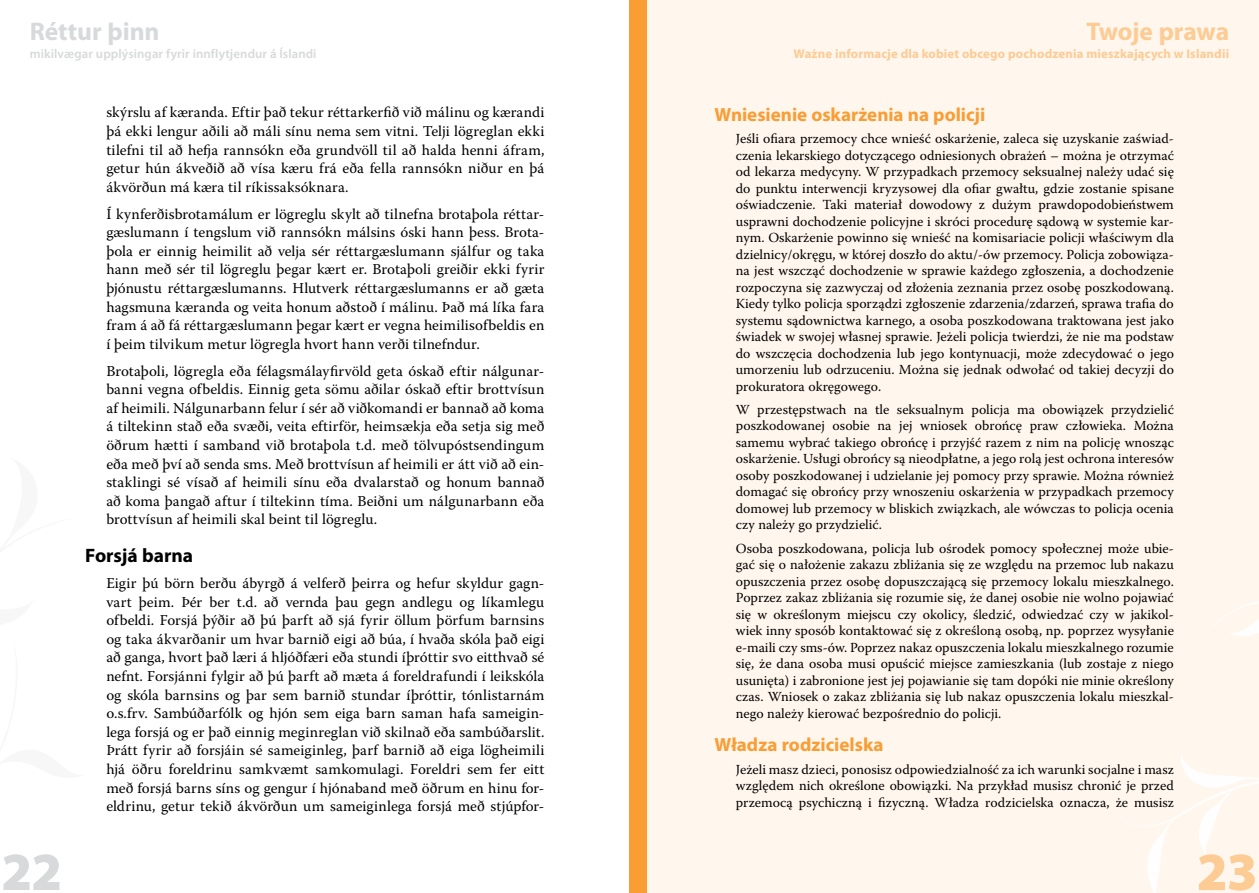
<style>
.page{position:relative;width:1259px;height:893px;background:#fff}
.page>*{position:absolute;margin:0;border:0;box-sizing:border-box;transform-origin:0 0}
.t1{font:900 54px "Myriad Pro";color:#fdcb94}
.t2{font:900 54px "Myriad Pro";color:#d7d9da}
.t3{font:700 25.5px "Myriad Pro";letter-spacing:-.01em;color:#fdcb94}
.t4{font:700 25.5px "Myriad Pro";color:#d7d9da}
.Isl_Fyrirsogn{font:700 19.5px "Myriad Pro";color:#000}
.POL_Fyrirsogn{font:700 19.05px "Myriad Pro";color:#f99d34}
.Islenska{font:15px/18.6px "Warnock Pro";letter-spacing:.01em;color:#000;text-align:justify}
.Polska_meginmal{font:13.8px/16.5px "Warnock Pro";color:#000;text-align:justify}
.t5{font:700 12.75px "Myriad Pro";letter-spacing:.01em;color:#fdcb94}
.t6{font:600 12.75px "Myriad Pro";letter-spacing:.01em;color:#d7d9da}
</style>
<div class="page">
<div style="left:629px;top:0;width:630px;height:893px;background:#fff6ed"></div>
<div style="left:629px;top:0;width:17px;height:893px;background:#f99d34"></div>
<svg style="left:1123px;top:602px;width:136px;height:291px"></svg>
<h2 class="t4" style="left:30px;top:15px;width:131px">Réttur þinn</h2>
<p class="t6" style="left:30px;top:46px;width:288px">mikilvægar upplýsingar fyrir innflytjendur á Íslandi</p>
<h2 class="t3" style="left:1086px;top:15px;width:144px">Twoje prawa</h2>
<p class="t5" style="left:793px;top:45px;width:437px">Ważne informacje dla kobiet obcego pochodzenia mieszkających w Islandii</p>
<p class="Islenska" style="left:106px;top:103px;width:440px">skýrslu af kæranda. Eftir það tekur réttarkerfið við málinu og kærandi þá ekki lengur aðili að máli sínu nema sem vitni. Telji lögreglan ekki tilefni til að hefja rannsókn eða grundvöll til að halda henni áfram, getur hún ákveðið að vísa kæru frá eða fella rannsókn niður en þá ákvörðun má kæra til ríkissaksóknara.</p>
<p class="Islenska" style="left:106px;top:204px;width:439px">Í kynferðisbrotamálum er lögreglu skylt að tilnefna brotaþola réttar&shy;gæslumann í tengslum við rannsókn málsins óski hann þess. Brota&shy;þola er einnig heimilit að velja sér réttargæslumann sjálfur og taka hann með sér til lögreglu þegar kært er. Brotaþoli greiðir ekki fyrir þjónustu réttargæslumanns. Hlutverk réttargæslumanns er að gæta hagsmuna kæranda og veita honum aðstoð í málinu. Það má líka fara fram á að fá réttargæslumann þegar kært er vegna heimilisofbeldis en í þeim tilvikum metur lögregla hvort hann verði tilnefndur.</p>
<p class="Islenska" style="left:106px;top:361px;width:439px">Brotaþoli, lögregla eða félagsmálayfirvöld geta óskað eftir nálgunar&shy;banni vegna ofbeldis. Einnig geta sömu aðilar óskað eftir brottvísun af heimili. Nálgunarbann felur í sér að viðkomandi er bannað að koma á tiltekinn stað eða svæði, veita eftirför, heimsækja eða setja sig með öðrum hætti í samband við brotaþola t.d. með tölvupóstsendingum eða með því að senda sms. Með brottvísun af heimili er átt við að ein&shy;staklingi sé vísað af heimili sínu eða dvalarstað og honum bannað að koma þangað aftur í tiltekinn tíma. Beiðni um nálgunarbann eða brottvísun af heimili skal beint til lögreglu.</p>
<p class="Isl_Fyrirsogn" style="left:85px;top:543px;width:109px">Forsjá barna</p>
<p class="Islenska" style="left:106px;top:574px;width:440px">Eigir þú börn berðu ábyrgð á velferð þeirra og hefur skyldur gagn&shy;vart þeim. Þér ber t.d. að vernda þau gegn andlegu og líkamlegu ofbeldi. Forsjá þýðir að þú þarft að sjá fyrir öllum þörfum barnsins og taka ákvarðanir um hvar barnið eigi að búa, í hvaða skóla það eigi að ganga, hvort það læri á hljóðfæri eða stundi íþróttir svo eitthvað sé nefnt. Forsjánni fylgir að þú þarft að mæta á foreldrafundi í leikskóla og skóla barnsins og þar sem barnið stundar íþróttir, tónlistarnám o.s.frv. Sambúðarfólk og hjón sem eiga barn saman hafa sameigin&shy;lega forsjá og er það einnig meginreglan við skilnað eða sambúðarslit.<br>Þrátt fyrir að forsjáin sé sameiginleg, þarf barnið að eiga lögheimili hjá öðru foreldrinu samkvæmt samkomulagi. Foreldri sem fer eitt með forsjá barns síns og gengur í hjónaband með öðrum en hinu for&shy;eldrinu, getur tekið ákvörðun um sameiginlega forsjá með stjúpfor-</p>
<p class="POL_Fyrirsogn" style="left:714px;top:102px;width:272px">Wniesienie oskarżenia na policji</p>
<p class="Polska_meginmal" style="left:736px;top:130px;width:440px">Jeśli ofiara przemocy chce wnieść oskarżenie, zaleca się uzyskanie zaświad&shy;czenia lekarskiego dotyczącego odniesionych obrażeń – można je otrzymać od lekarza medycyny. W przypadkach przemocy seksualnej należy udać się do punktu interwencji kryzysowej dla ofiar gwałtu, gdzie zostanie spisane oświadczenie. Taki materiał dowodowy z dużym prawdopodobieństwem usprawni dochodzenie policyjne i skróci procedurę sądową w systemie kar&shy;nym. Oskarżenie powinno się wnieść na komisariacie policji właściwym dla dzielnicy/okręgu, w której doszło do aktu/-ów przemocy. Policja zobowiąza&shy;na jest wszcząć dochodzenie w sprawie każdego zgłoszenia, a dochodzenie rozpoczyna się zazwyczaj od złożenia zeznania przez osobę poszkodowaną.<br>Kiedy tylko policja sporządzi zgłoszenie zdarzenia/zdarzeń, sprawa trafia do systemu sądownictwa karnego, a osoba poszkodowana traktowana jest jako świadek w swojej własnej sprawie. Jeżeli policja twierdzi, że nie ma podstaw do wszczęcia dochodzenia lub jego kontynuacji, może zdecydować o jego umorzeniu lub odrzuceniu. Można się jednak odwołać od takiej decyzji do prokuratora okręgowego.</p>
<p class="Polska_meginmal" style="left:736px;top:401px;width:440px">W przestępstwach na tle seksualnym policja ma obowiązek przydzielić poszkodowanej osobie na jej wniosek obrońcę praw człowieka. Można samemu wybrać takiego obrońcę i przyjść razem z nim na policję wnosząc oskarżenie. Usługi obrońcy są nieodpłatne, a jego rolą jest ochrona interesów osoby poszkodowanej i udzielanie jej pomocy przy sprawie. Można również domagać się obrońcy przy wnoszeniu oskarżenia w przypadkach przemocy domowej lub przemocy w bliskich związkach, ale wówczas to policja ocenia czy należy go przydzielić.</p>
<p class="Polska_meginmal" style="left:736px;top:540px;width:439px">Osoba poszkodowana, policja lub ośrodek pomocy społecznej może ubie&shy;gać się o nałożenie zakazu zbliżania się ze względu na przemoc lub nakazu opuszczenia przez osobę dopuszczającą się przemocy lokalu mieszkalnego.<br>Poprzez zakaz zbliżania się rozumie się, że danej osobie nie wolno pojawiać się w określonym miejscu czy okolicy, śledzić, odwiedzać czy w jakikol&shy;wiek inny sposób kontaktować się z określoną osobą, np. poprzez wysyłanie e-maili czy sms-ów. Poprzez nakaz opuszczenia lokalu mieszkalnego rozumie się, że dana osoba musi opuścić miejsce zamieszkania (lub zostaje z niego usunięta) i zabronione jest jej pojawianie się tam dopóki nie minie określony czas. Wniosek o zakaz zbliżania się lub nakaz opuszczenia lokalu mieszkal&shy;nego należy kierować bezpośrednio do policji.</p>
<p class="POL_Fyrirsogn" style="left:714px;top:732px;width:170px">Władza rodzicielska</p>
<p class="Polska_meginmal" style="left:736px;top:761px;width:439px">Jeżeli masz dzieci, ponosisz odpowiedzialność za ich warunki socjalne i masz względem nich określone obowiązki. Na przykład musisz chronić je przed przemocą psychiczną i fizyczną. Władza rodzicielska oznacza, że musisz</p>
<h1 class="t2" style="left:1px;top:836px;width:62px">22</h1>
<h1 class="t1" style="left:1196px;top:836px;width:62px">23</h1>
</div>
